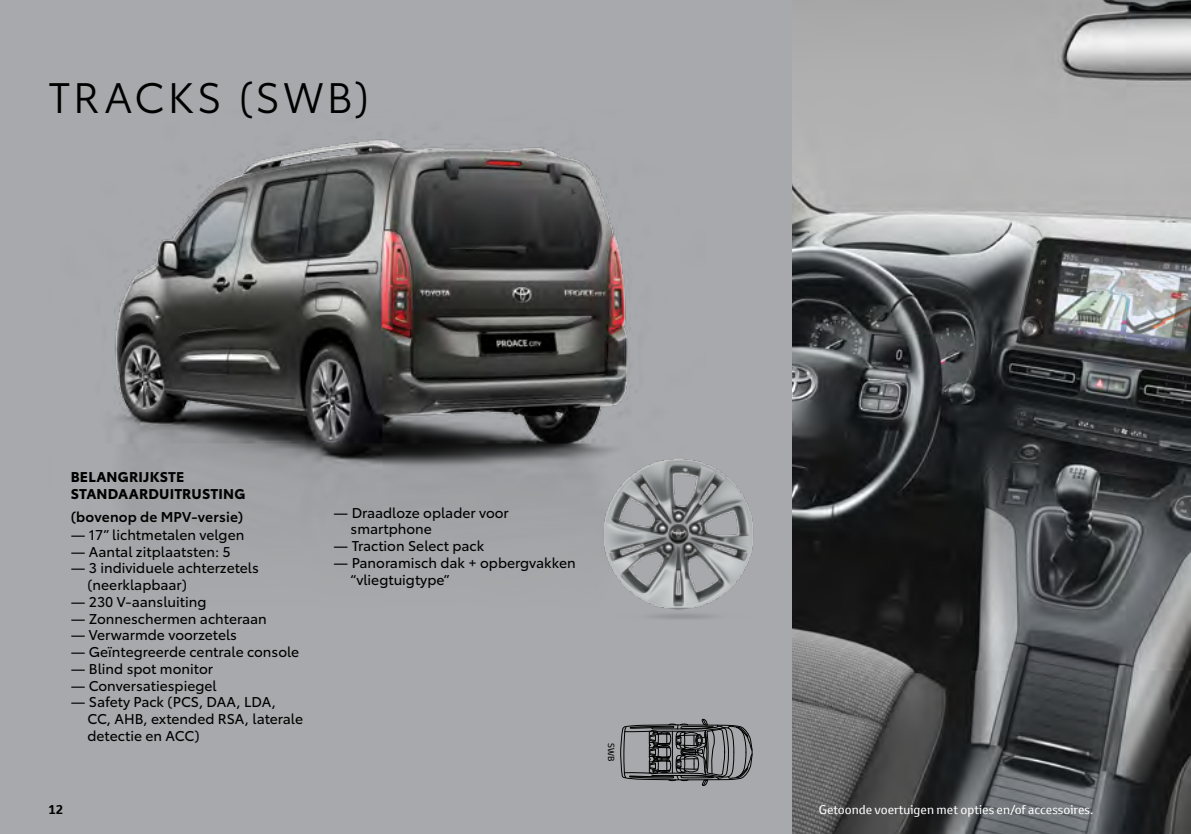
<style>
.page{position:relative;width:1191px;height:834px;background:#fff}
.page>*{position:absolute;margin:0;border:0;box-sizing:border-box;transform-origin:0 0}
.t1{font:42px "Toyota Type";letter-spacing:.075em;color:#000}
.t2{font:14px/16.8px "Toyota Type";color:#000}
.t3{font:700 14px/16.6px "Toyota Type";letter-spacing:.01em;color:#000}
.t4{font:600 14px "Toyota Type";letter-spacing:.015em;color:#000}
.t5{font:12.25px "Toyota Text";color:#fff}
.t6{font:700 12.25px "Toyota Text";color:#000}
.t7{font:8.58px "Toyota Text";color:#000}
</style>
<div class="page">
<div style="left:0;top:0;width:792px;height:833px;background:#a7a9ac"></div>
<img style="left:115px;top:139px;width:513px;height:368px">
<img style="left:596px;top:444px;width:158px;height:175px">
<svg style="left:620px;top:719px;width:132px;height:66px"></svg>
<img style="left:792px;top:0;width:399px;height:833px">
<h1 class="t1" style="left:48px;top:67px;width:322px">TRACKS (SWB)</h1>
<p class="t3" style="left:71px;top:467px;width:176px">BELANGRIJKSTE<br>STANDAARDUITRUSTING</p>
<p class="t4" style="left:71px;top:505px;width:174px">(bovenop de MPV-versie)</p>
<p class="t2" style="left:71px;top:525px;width:175px">— 17” lichtmetalen velgen</p>
<p class="t2" style="left:71px;top:542px;width:162px">— Aantal zitplaatsten: 5</p>
<p class="t2" style="left:87px;top:558px;width:173px;text-indent:-17px">— 3 individuele achterzetels (neerklapbaar)</p>
<p class="t2" style="left:71px;top:592px;width:137px">— 230 V-aansluiting</p>
<p class="t2" style="left:71px;top:609px;width:198px">— Zonneschermen achteraan</p>
<p class="t2" style="left:71px;top:625px;width:168px">— Verwarmde voorzetels</p>
<p class="t2" style="left:71px;top:642px;width:230px">— Geïntegreerde centrale console</p>
<p class="t2" style="left:71px;top:659px;width:144px">— Blind spot monitor</p>
<p class="t2" style="left:71px;top:676px;width:147px">— Conversatiespiegel</p>
<p class="t2" style="left:87px;top:692px;width:217px;text-indent:-17px">— Safety Pack (PCS, DAA, LDA,<br>CC, AHB, extended RSA, laterale detectie en ACC)</p>
<p class="t2" style="left:350px;top:503px;width:160px;text-indent:-17px">— Draadloze oplader voor smartphone</p>
<p class="t2" style="left:333px;top:536px;width:152px">— Traction Select pack</p>
<p class="t2" style="left:350px;top:553px;width:227px;text-indent:-17px">— Panoramisch dak + opbergvakken “vliegtuigtype”</p>
<p class="t7" style="left:617px;top:743px;width:20px;rotate:90deg">SWB</p>
<p class="t6" style="left:48px;top:800px;width:16px">12</p>
<p class="t5" style="left:819px;top:800px;width:276px">Getoonde voertuigen met opties en/of accessoires.</p>
</div>
